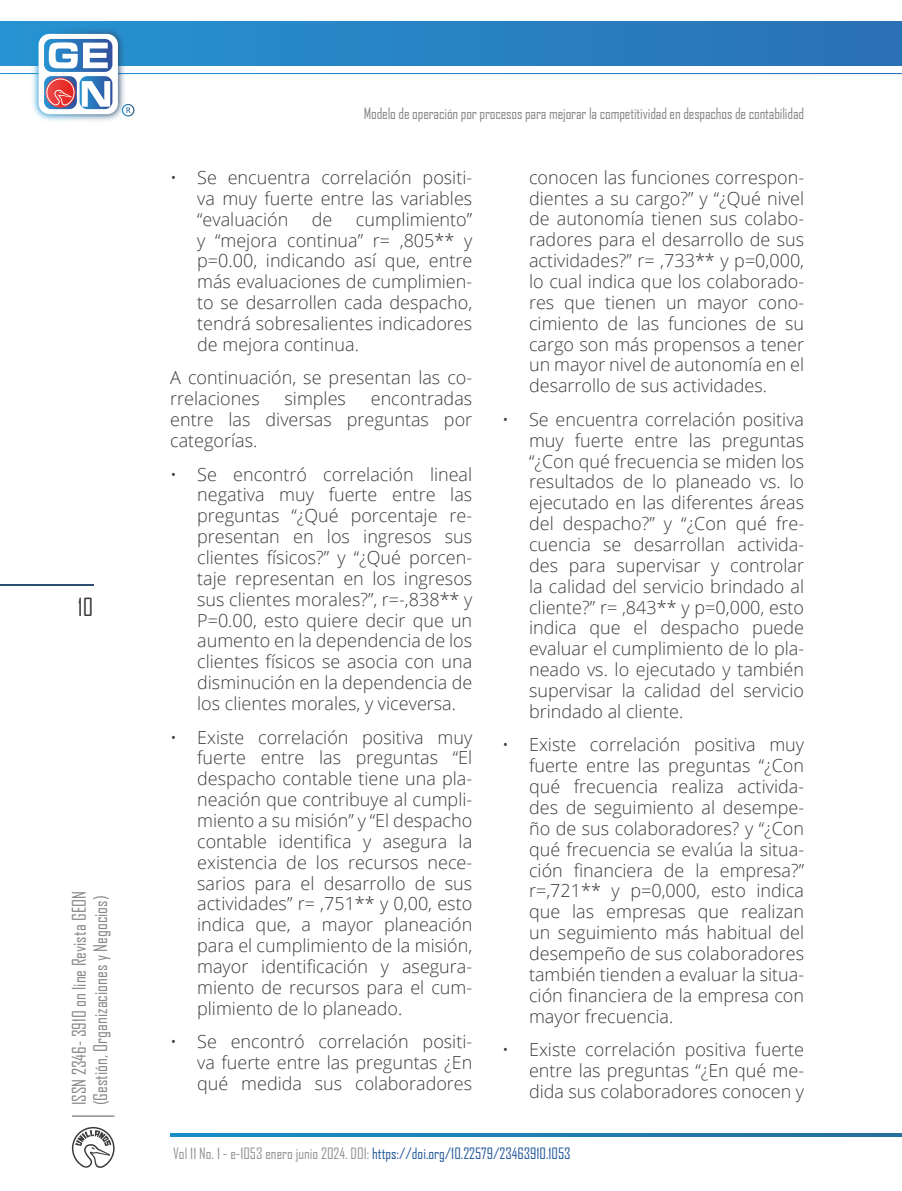
<style>
.page{position:relative;width:902px;height:1191px;background:#fff}
.page>*{position:absolute;margin:0;border:0;box-sizing:border-box;transform-origin:0 0}
.t1{font:24px "Agency FB";color:#3c3c3b}
.t2{font:300 18px/20.9px "Open Sans";color:#3c3c3b;text-align:justify}
.t3{font:18px/21.6px "Agency FB";color:#878787}
.t4{font:15px "Agency FB";letter-spacing:-.01em;color:#878787}
.t5{font:15px "Agency FB";color:#275b9b}
.s1{color:#949494}
</style>
<div class="page">
<div style="left:1px;top:22px;width:900px;height:43px;background:linear-gradient(to bottom,#297fc2,#297fc2)"></div>
<img style="left:0;top:21px;width:173px;height:100px">
<div style="left:39px;top:34px;width:79px;height:80px;background:#fefefe;border-radius:11px"></div>
<svg style="left:44px;top:39px;width:68px;height:70px"></svg>
<hr style="left:72px;top:1115px;width:42px;height:1px;background:#575756">
<svg style="left:72px;top:1126px;width:43px;height:42px"></svg>
<svg style="left:170px;top:1133px;width:731px;height:4px"></svg>
<hr style="left:0;top:584px;width:93px;height:1px;background:#2b4f71">
<h1 class="t1" style="left:78px;top:592px;width:17px">10</h1>
<p class="t3" style="left:68px;top:1105px;width:216px;rotate:-90deg">ISSN 2346- 3910 on line Revista GEON (Gestión, Organizaciones y Negocios)</p>
<p class="t4" style="left:364px;top:105px;width:442px">Modelo de operación por procesos para mejorar la competitividad en despachos de contabilidad</p>
<p class="t2" style="left:197px;top:166px;width:276px;text-indent:-27px">• Se encuentra correlación positi&shy;va muy fuerte entre las variables “evaluación</p>
<p class="t2" style="left:197px;top:208px;width:276px;text-indent:159px">cumplimiento” y “mejora continua” r= ,805** y p=0.00, indicando así que, entre más evaluaciones de cumplimien&shy;to se desarrollen cada despacho, tendrá sobresalientes indicadores de mejora continua.</p>
<p class="t2" style="left:170px;top:367px;width:303px">A continuación, se presentan las co&shy;rrelaciones</p>
<p class="t2" style="left:312px;top:208px;width:22px">de</p>
<p class="t2" style="left:170px;top:388px;width:303px;text-indent:200px">encontradas entre las diversas preguntas por categorías.</p>
<p class="t2" style="left:197px;top:463px;width:276px;text-indent:-27px">• Se encontró correlación lineal negativa muy fuerte entre las preguntas “¿Qué porcentaje re&shy;presentan en los ingresos sus clientes físicos?” y “¿Qué porcen&shy;taje representan en los ingresos sus clientes morales?”, r=-,838** y P=0.00, esto quiere decir que un aumento en la dependencia de los clientes físicos se asocia con una disminución en la dependencia de los clientes morales, y viceversa.</p>
<p class="t2" style="left:197px;top:726px;width:276px;text-indent:-27px">• Existe correlación positiva muy fuerte entre las preguntas “El despacho contable tiene una pla&shy;neación que contribuye al cumpli&shy;miento a su misión” y “El despacho contable identifica y asegura la existencia de los recursos nece&shy;sarios para el desarrollo de sus actividades” r= ,751** y 0,00, esto indica que, a mayor planeación para el cumplimiento de la misión, mayor identificación y asegura&shy;miento de recursos para el cum&shy;plimiento de lo planeado.</p>
<p class="t2" style="left:197px;top:1030px;width:276px;text-indent:-27px">• Se encontró correlación positi&shy;va fuerte entre las preguntas ¿En qué medida sus colaboradores</p>
<p class="t2" style="left:284px;top:388px;width:63px">simples</p>
<p class="t2" style="left:529px;top:166px;width:276px">conocen las funciones correspon&shy;dientes a su cargo?” y “¿Qué nivel de autonomía tienen sus colabo&shy;radores para el desarrollo de sus actividades?” r= ,733** y p=0,000, lo cual indica que los colaborado&shy;res que tienen un mayor cono&shy;cimiento de las funciones de su cargo son más propensos a tener un mayor nivel de autonomía en el desarrollo de sus actividades.</p>
<p class="t2" style="left:529px;top:408px;width:276px;text-indent:-27px">• Se encuentra correlación positiva muy fuerte entre las preguntas “¿Con qué frecuencia se miden los resultados de lo planeado vs. lo ejecutado en las diferentes áreas del despacho?” y “¿Con qué fre&shy;cuencia se desarrollan activida&shy;des para supervisar y controlar la calidad del servicio brindado al cliente?” r= ,843** y p=0,000, esto indica que el despacho puede evaluar el cumplimiento de lo pla&shy;neado vs. lo ejecutado y también supervisar la calidad del servicio brindado al cliente.</p>
<p class="t2" style="left:529px;top:734px;width:276px;text-indent:-27px">• Existe correlación positiva muy fuerte entre las preguntas “¿Con qué frecuencia realiza activida&shy;des de seguimiento al desempe&shy;ño de sus colaboradores? y “¿Con qué frecuencia se evalúa la situa&shy;ción financiera de la empresa?” r=,721** y p=0,000, esto indica que las empresas que realizan un seguimiento más habitual del desempeño de sus colaboradores también tienden a evaluar la situa&shy;ción financiera de la empresa con mayor frecuencia.</p>
<p class="t2" style="left:529px;top:1038px;width:276px;text-indent:-27px">• Existe correlación positiva fuerte entre las preguntas “¿En qué me&shy;dida sus colaboradores conocen y</p>
<p class="t5" style="left:173px;top:1144px;width:399px"><span class="s1">Vol 11 No. 1 - e-1053 enero junio 2024. DOI:</span> https://doi.org/10.22579/23463910.1053</p>
</div>
